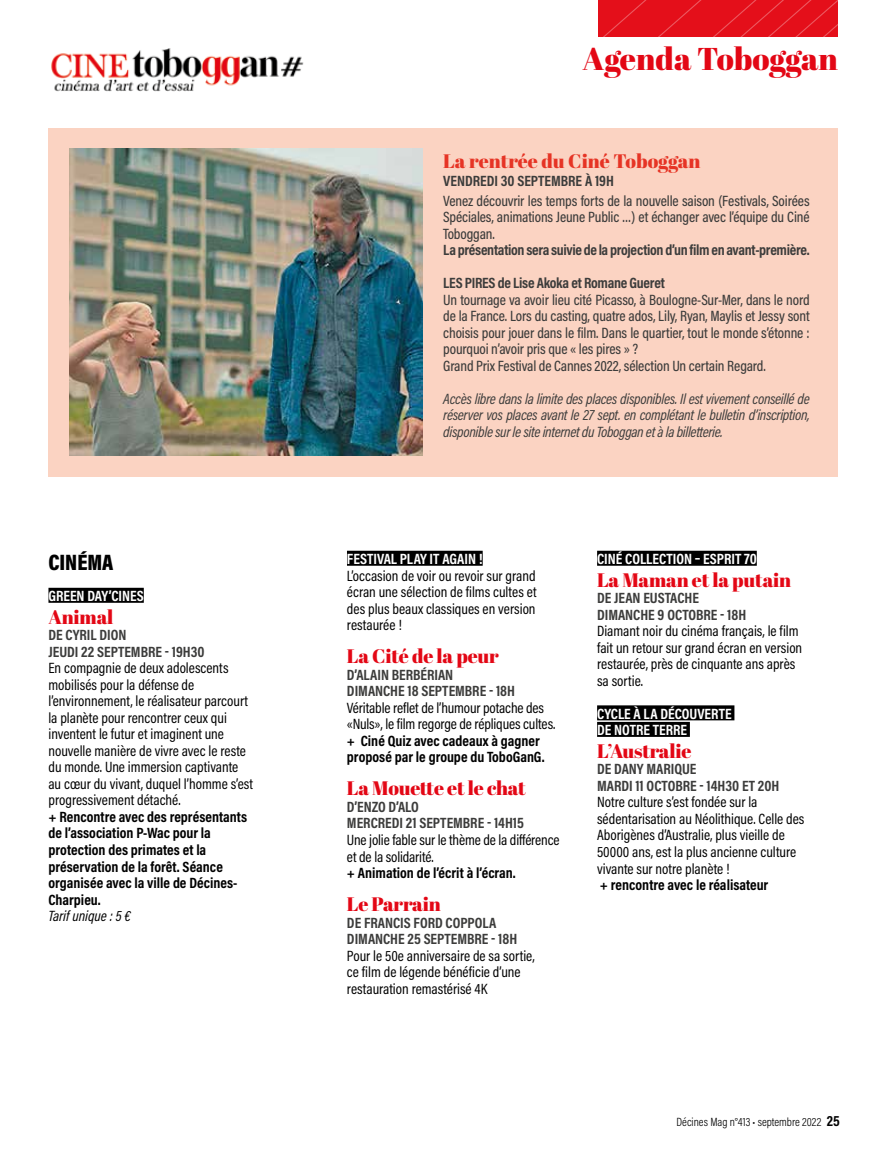
<style>
.page{position:relative;width:893px;height:1149px;background:#fff}
.page>*{position:absolute;margin:0;border:0;box-sizing:border-box;transform-origin:0 0}
.t1{font:31.5px "Abril Fatface";color:#e30715}
.t2{font:900 22.5px "Acumin Pro Cond";color:#000}
.t3{font:19.5px "Abril Fatface";letter-spacing:-.01em;color:#e30715}
.t4{font:19.5px "Abril Fatface";color:#e63425}
.t5{font:15px/16.5px "Acumin Pro Cond";color:#000}
.t6{font:500 15px/16.5px "Acumin Pro Cond";letter-spacing:-.01em;color:#3c3c3b;text-align:justify}
.t7{font:700 15px/16.5px "Acumin Pro Cond";letter-spacing:-.005em;color:#3c3c3b}
.t8{font:700 15px/16.5px "Acumin Pro Cond";color:#000}
.t9{font:italic 15px/16.5px "Acumin Pro Cond";letter-spacing:-.02em;color:#3c3c3b;text-align:justify}
.t10{font:700 15px/16.5px "Acumin Pro Cond";color:#fff}
.t11{font:italic 15px "Acumin Pro Cond";color:#000}
.t12{font:300 12px "Acumin Pro Cond";color:#000}
.s1{font-weight:700;font-size:15px}
</style>
<div class="page">
<svg style="left:598px;top:0;width:240px;height:36px"></svg>
<img style="left:51px;top:48px;width:253px;height:43px">
<div style="left:48px;top:128px;width:790px;height:348px;background:#fbd3c2"></div>
<div style="left:48px;top:587px;width:96px;height:15px;background:#000"></div>
<div style="left:347px;top:550px;width:136px;height:15px;background:#000"></div>
<div style="left:597px;top:550px;width:160px;height:15px;background:#000"></div>
<div style="left:597px;top:705px;width:137px;height:15px;background:#000"></div>
<div style="left:597px;top:721px;width:93px;height:15px;background:#000"></div>
<img style="left:69px;top:149px;width:353px;height:306px">
<h2 class="t2" style="left:48px;top:547px;width:66px">CINÉMA</h2>
<p class="t10" style="left:48px;top:587px;width:97px">GREEN DAY’CINES</p>
<h3 class="t3" style="left:48px;top:603px;width:66px">Animal</h3>
<p class="t7" style="left:48px;top:626px;width:158px">DE CYRIL DION<br>JEUDI 22 SEPTEMBRE - 19H30</p>
<p class="t5" style="left:48px;top:659px;width:206px">En compagnie de deux adolescents mobilisés pour la défense de l’environnement, le réalisateur parcourt la planète pour rencontrer ceux qui inventent le futur et imaginent une nouvelle manière de vivre avec le reste du monde. Une immersion captivante au cœur du vivant, duquel l’homme s’est progressivement détaché.</p>
<p class="t8" style="left:48px;top:807px;width:200px">+ Rencontre avec des représentants de l’association P-Wac pour la protection des primates et la préservation de la forêt. Séance organisée avec la ville de Décines-<br>Charpieu.</p>
<p class="t11" style="left:48px;top:905px;width:84px">Tarif unique : 5 €</p>
<h1 class="t1" style="left:583px;top:36px;width:257px">Agenda Toboggan</h1>
<h3 class="t4" style="left:443px;top:147px;width:259px">La rentrée du Ciné Toboggan</h3>
<p class="t7" style="left:443px;top:172px;width:172px">VENDREDI 30 SEPTEMBRE À 19H</p>
<p class="t6" style="left:443px;top:192px;width:368px">Venez découvrir les temps forts de la nouvelle saison (Festivals, Soirées Spéciales, animations Jeune Public …) et échanger avec l’équipe du Ciné Toboggan.</p>
<p class="t7" style="left:443px;top:241px;width:368px">La présentation sera suivie de la projection d’un film en avant-première.</p>
<p class="t7" style="left:443px;top:274px;width:223px">LES PIRES de Lise Akoka et Romane Gueret</p>
<p class="t6" style="left:443px;top:291px;width:368px;text-align:left">Un tournage va avoir lieu cité Picasso, à Boulogne-Sur-Mer, dans le nord de la France. Lors du casting, quatre ados, Lily, Ryan, Maylis et Jessy sont choisis pour jouer dans le film. Dans le quartier, tout le monde s’étonne : pourquoi n’avoir pris que « les pires » ?<br>Grand Prix Festival de Cannes 2022, sélection Un certain Regard.</p>
<p class="t9" style="left:443px;top:390px;width:368px">Accès libre dans la limite des places disponibles. Il est vivement conseillé de réserver vos places avant le 27 sept. en complétant le bulletin d’inscription, disponible sur le site internet du Toboggan et à la billetterie.</p>
<p class="t10" style="left:347px;top:550px;width:137px">FESTIVAL PLAY IT AGAIN !</p>
<p class="t5" style="left:347px;top:567px;width:191px;text-align:justify">L’occasion de voir ou revoir sur grand écran une sélection de films cultes et des plus beaux classiques en version restaurée !</p>
<h3 class="t3" style="left:347px;top:642px;width:153px">La Cité de la peur</h3>
<p class="t7" style="left:347px;top:665px;width:170px">D’ALAIN BERBÉRIAN<br>DIMANCHE 18 SEPTEMBRE - 18H</p>
<p class="t5" style="left:347px;top:699px;width:210px">Véritable reflet de l’humour potache des «Nuls», le film regorge de répliques cultes.</p>
<p class="t8" style="left:347px;top:731px;width:199px">+ Ciné Quiz avec cadeaux à gagner proposé par le groupe du ToboGanG.</p>
<h3 class="t3" style="left:347px;top:774px;width:180px">La Mouette et le chat</h3>
<p class="t7" style="left:347px;top:797px;width:178px">D’ENZO D’ALO<br>MERCREDI 21 SEPTEMBRE - 14H15</p>
<p class="t5" style="left:347px;top:831px;width:214px">Une jolie fable sur le thème de la différence et de la solidarité.</p>
<p class="t8" style="left:347px;top:863px;width:170px">+ Animation de l’écrit à l’écran.</p>
<h3 class="t3" style="left:347px;top:890px;width:95px">Le Parrain</h3>
<p class="t7" style="left:347px;top:913px;width:172px">DE FRANCIS FORD COPPOLA<br>DIMANCHE 25 SEPTEMBRE - 18H</p>
<p class="t5" style="left:347px;top:946px;width:189px">Pour le 50e anniversaire de sa sortie, ce film de légende bénéficie d’une restauration remastérisé 4K</p>
<p class="t10" style="left:597px;top:550px;width:161px">CINÉ COLLECTION – ESPRIT 70</p>
<h3 class="t3" style="left:597px;top:566px;width:196px">La Maman et la putain</h3>
<p class="t7" style="left:597px;top:589px;width:151px">DE JEAN EUSTACHE<br>DIMANCHE 9 OCTOBRE - 18H</p>
<p class="t5" style="left:597px;top:622px;width:207px">Diamant noir du cinéma français, le film fait un retour sur grand écran en version restaurée, près de cinquante ans après sa sortie.</p>
<p class="t10" style="left:597px;top:704px;width:136px">CYCLE À LA DÉCOUVERTE<br>DE NOTRE TERRE</p>
<h3 class="t3" style="left:597px;top:737px;width:96px">L’Australie</h3>
<p class="t7" style="left:597px;top:760px;width:184px">DE DANY MARIQUE<br>MARDI 11 OCTOBRE - 14H30 ET 20H</p>
<p class="t5" style="left:597px;top:793px;width:209px">Notre culture s’est fondée sur la sédentarisation au Néolithique. Celle des Aborigènes d’Australie, plus vieille de 50000 ans, est la plus ancienne culture vivante sur notre planète !</p>
<p class="t8" style="left:600px;top:875px;width:170px">+ rencontre avec le réalisateur</p>
<p class="t12" style="left:676px;top:1114px;width:165px">Décines Mag n°413 • septembre 2022 <span class="s1">25</span></p>
</div>
